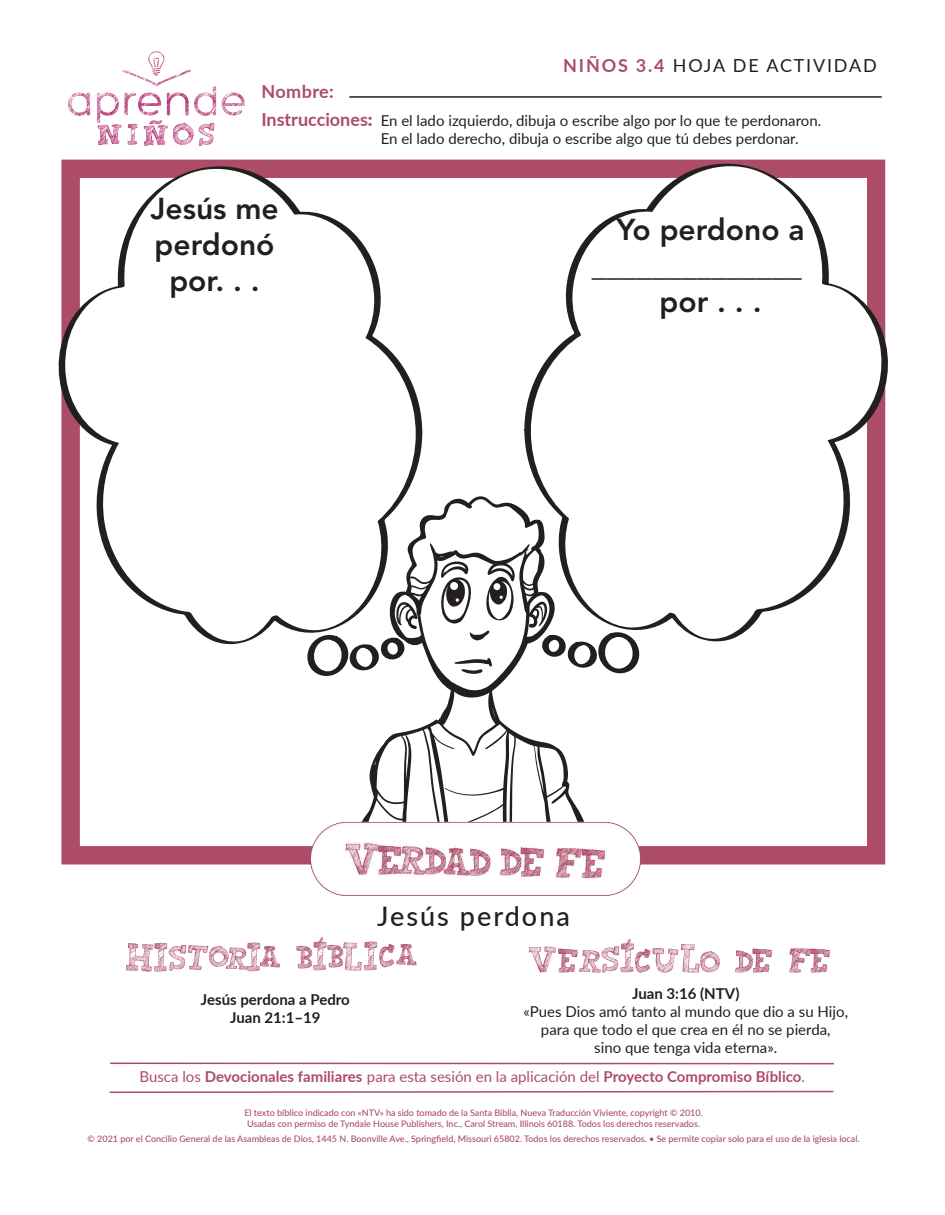
<style>
.page{position:relative;width:945px;height:1215px;background:#fff}
.page>*{position:absolute;margin:0;border:0;box-sizing:border-box;transform-origin:0 0}
.t1{font:800 30px/36px "Avenir LT Std";color:#231f20;text-align:center}
.t2{font:500 27px "Lato";letter-spacing:.075em;color:#231f20}
.t3{font:18px "Lato";letter-spacing:.1em;color:#231f20}
.t4{font:700 18px/28.2px "Lato";color:#ad4c67}
.t5{font:15px/18px "Lato";color:#231f20}
.t6{font:700 15px "Lato";color:#ad4c67}
.t7{font:700 15px/18px "Lato";color:#231f20;text-align:center}
.t8{font:500 9px/10.8px "Lato";color:#ad4c67;text-align:center}
.s1{font-weight:900}
.s2{font-weight:700;color:#ad4c67}
.s3{font-weight:400}
</style>
<div class="page">
<hr style="left:349px;top:96px;width:533px;height:2px;background:#231f20">
<svg style="left:126px;top:943px;width:154px;height:29px"></svg>
<svg style="left:296px;top:937px;width:121px;height:34px"></svg>
<svg style="left:789px;top:948px;width:41px;height:25px"></svg>
<svg style="left:735px;top:948px;width:37px;height:25px"></svg>
<svg style="left:529px;top:939px;width:191px;height:34px"></svg>
<svg style="left:109px;top:1090px;width:725px;height:3px"></svg>
<hr style="left:110px;top:1063px;width:724px;height:1px;background:#ad4c67">
<img style="left:68px;top:52px;width:176px;height:94px">
<svg style="left:367px;top:496px;width:213px;height:317px"></svg>
<svg style="left:485px;top:576px;width:29px;height:47px"></svg>
<svg style="left:441px;top:561px;width:31px;height:63px"></svg>
<svg style="left:454px;top:658px;width:38px;height:16px"></svg>
<div style="left:62px;top:160px;width:823px;height:704px;border:18px solid #ad4c67"></div>
<svg style="left:58px;top:165px;width:364px;height:481px"></svg>
<svg style="left:306px;top:602px;width:112px;height:75px"></svg>
<svg style="left:524px;top:162px;width:364px;height:481px"></svg>
<svg style="left:541px;top:630px;width:100px;height:45px"></svg>
<img style="left:294px;top:813px;width:357px;height:83px">
<h3 class="t4" style="left:261px;top:77px;width:113px">Nombre:<br>Instrucciones<span class="s1">:</span></h3>
<h3 class="t3" style="left:563px;top:53px;width:315px"><span class="s2">NIÑOS 3.4</span> HOJA DE ACTIVIDAD</h3>
<h3 class="t5" style="left:381px;top:111px;width:442px">En el lado izquierdo, dibuja o escribe algo por lo que te perdonaron.<br>En el lado derecho, dibuja o escribe algo que tú debes perdonar.</h3>
<h1 class="t1" style="left:150px;top:190px;width:130px">Jesús me perdonó por. . .</h1>
<h1 class="t1" style="left:616px;top:212px;width:190px">Yo perdono a</h1>
<h1 class="t1" style="left:592px;top:248px;width:211px">______________</h1>
<h1 class="t1" style="left:659px;top:284px;width:104px">por . . .</h1>
<h3 class="t7" style="left:201px;top:990px;width:150px">Jesús perdona a Pedro<br>Juan 21:1–19</h3>
<h2 class="t2" style="left:377px;top:896px;width:194px">Jesús perdona</h2>
<h3 class="t7" style="left:632px;top:984px;width:109px">Juan 3:16 (NTV)</h3>
<h3 class="t5" style="left:524px;top:1002px;width:326px;text-align:center">«Pues Dios amó tanto al mundo que dio a su Hijo, para que todo el que crea en él no se pierda,<br>sino que tenga vida eterna».</h3>
<h3 class="t6" style="left:140px;top:1066px;width:667px"><span class="s3">Busca los</span> Devocionales familiares <span class="s3">para esta sesión en la aplicación del</span> Proyecto Compromiso Bíblico<span class="s3">.</span></h3>
<p class="t8" style="left:244px;top:1107px;width:460px">El texto bíblico indicado con «NTV» ha sido tomado de la Santa Biblia, Nueva Traducción Viviente, copyright © 2010.<br>Usadas con permiso de Tyndale House Publishers, Inc., Carol Stream, Illinois 60188. Todos los derechos reservados.</p>
<p class="t8" style="left:87px;top:1133px;width:774px">© 2021 por el Concilio General de las Asambleas de Dios, 1445 N. Boonville Ave., Springfield, Missouri 65802. Todos los derechos reservados. • Se permite copiar solo para el uso de la iglesia local.</p>
</div>
